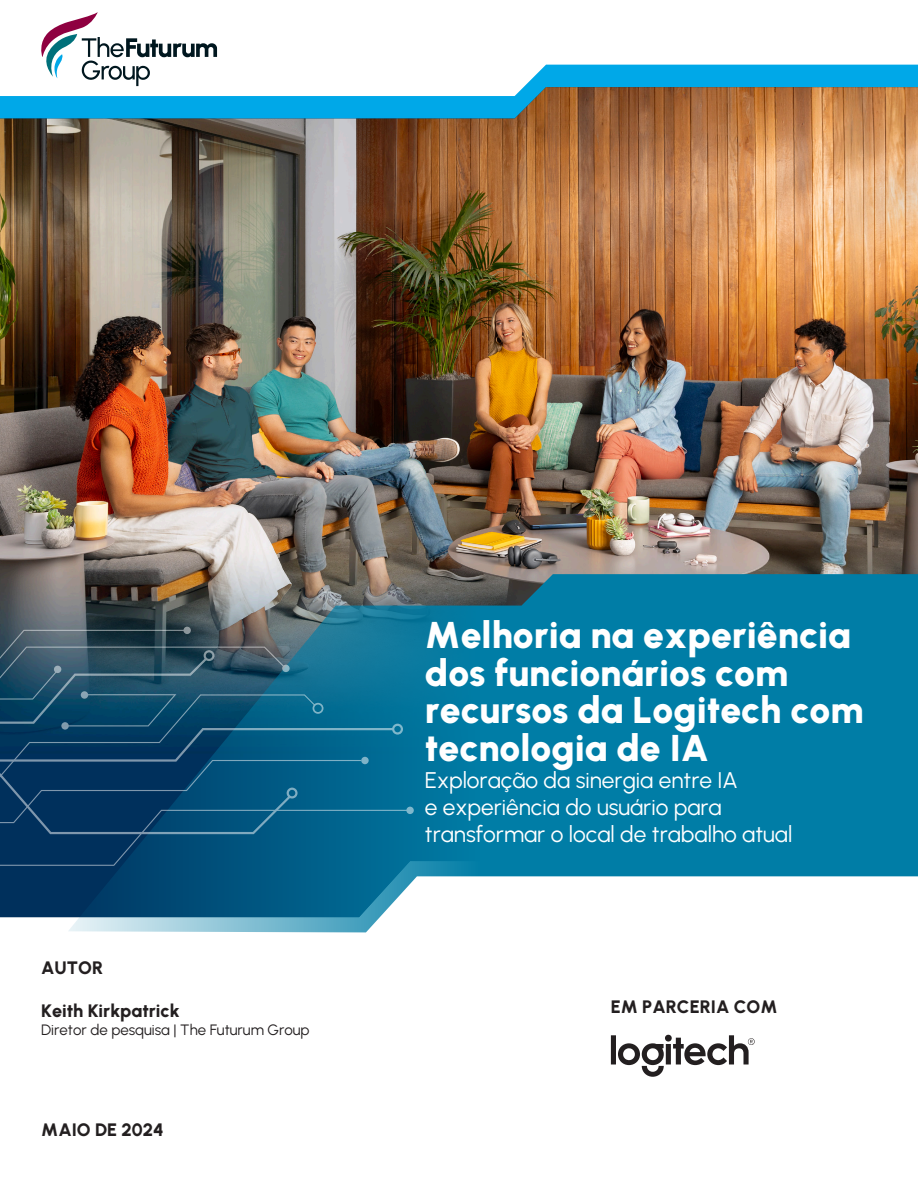
<style>
.page{position:relative;width:918px;height:1188px;background:#fff}
.page>*{position:absolute;margin:0;border:0;box-sizing:border-box;transform-origin:0 0}
.t1{font:37.2px/37.5px "Urbanist";color:#fff}
.t2{font:22.65px/27.2px "Urbanist";color:#fff}
.t3{font:18px "Urbanist";color:#231f20}
.t4{font:15px "Urbanist";color:#231f20}
</style>
<div class="page">
<svg style="left:136px;top:65px;width:782px;height:22px;fill:#00a8e8"></svg>
<img style="left:0;top:87px;width:918px;height:830px">
<svg style="left:68px;top:574px;width:850px;height:358px;background:#2f8aa9"></svg>
<svg style="left:0;top:627px;width:414px;height:239px;background:#125477"></svg>
<svg style="left:41px;top:12px;width:176px;height:74px"></svg>
<svg style="left:611px;top:1035px;width:144px;height:42px"></svg>
<p class="t3" style="left:41px;top:956px;width:64px">AUTOR</p>
<p class="t3" style="left:41px;top:999px;width:140px">Keith Kirkpatrick</p>
<p class="t4" style="left:41px;top:1020px;width:270px">Diretor de pesquisa | The Futurum Group</p>
<p class="t3" style="left:41px;top:1118px;width:124px">MAIO DE 2024</p>
<p class="t1" style="left:425px;top:616px;width:440px">Melhoria na experiência dos funcionários com recursos da Logitech com tecnologia de IA</p>
<p class="t2" style="left:425px;top:766px;width:369px">Exploração da sinergia entre IA<br>e experiência do usuário para transformar o local de trabalho atual</p>
<p class="t3" style="left:611px;top:995px;width:168px">EM PARCERIA COM</p>
</div>
